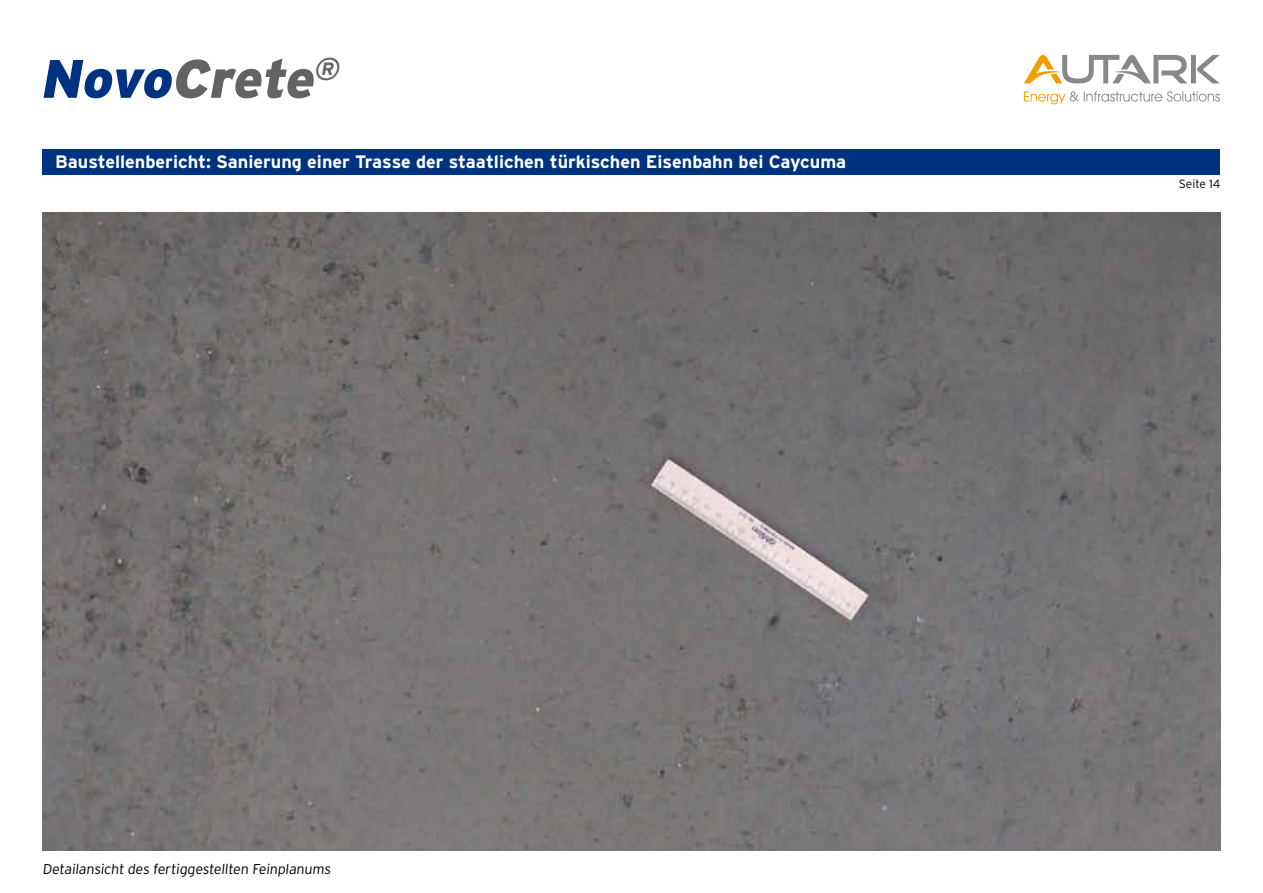
<style>
.page{position:relative;width:1263px;height:893px;background:#fff}
.page>*{position:absolute;margin:0;border:0;box-sizing:border-box;transform-origin:0 0}
.t1{font:italic 900 54px "Interstate";color:#626364}
.t2{font:700 18px "Interstate";color:#fff}
.t3{font:300 14.25px "Interstate";color:#000}
.t4{font:300 12px "Interstate";color:#000}
.s1{color:#003282}
</style>
<div class="page">
<svg style="left:1024px;top:91px;width:196px;height:13px"></svg>
<svg style="left:1024px;top:55px;width:196px;height:28px"></svg>
<div style="left:43px;top:149px;width:1177px;height:25px;background:#003282"></div>
<img style="left:43px;top:213px;width:1177px;height:637px">
<h1 class="t1" style="left:40px;top:48px;width:307px"><span class="s1">Novo</span>Crete<sup>®</sup></h1>
<p class="t2" style="left:55px;top:151px;width:792px">Baustellenbericht: Sanierung einer Trasse der staatlichen türkischen Eisenbahn bei Caycuma</p>
<p class="t3" style="left:43px;top:861px;width:291px">Detailansicht des fertiggestellten Feinplanums</p>
<p class="t4" style="left:1179px;top:177px;width:43px">Seite 14</p>
</div>
